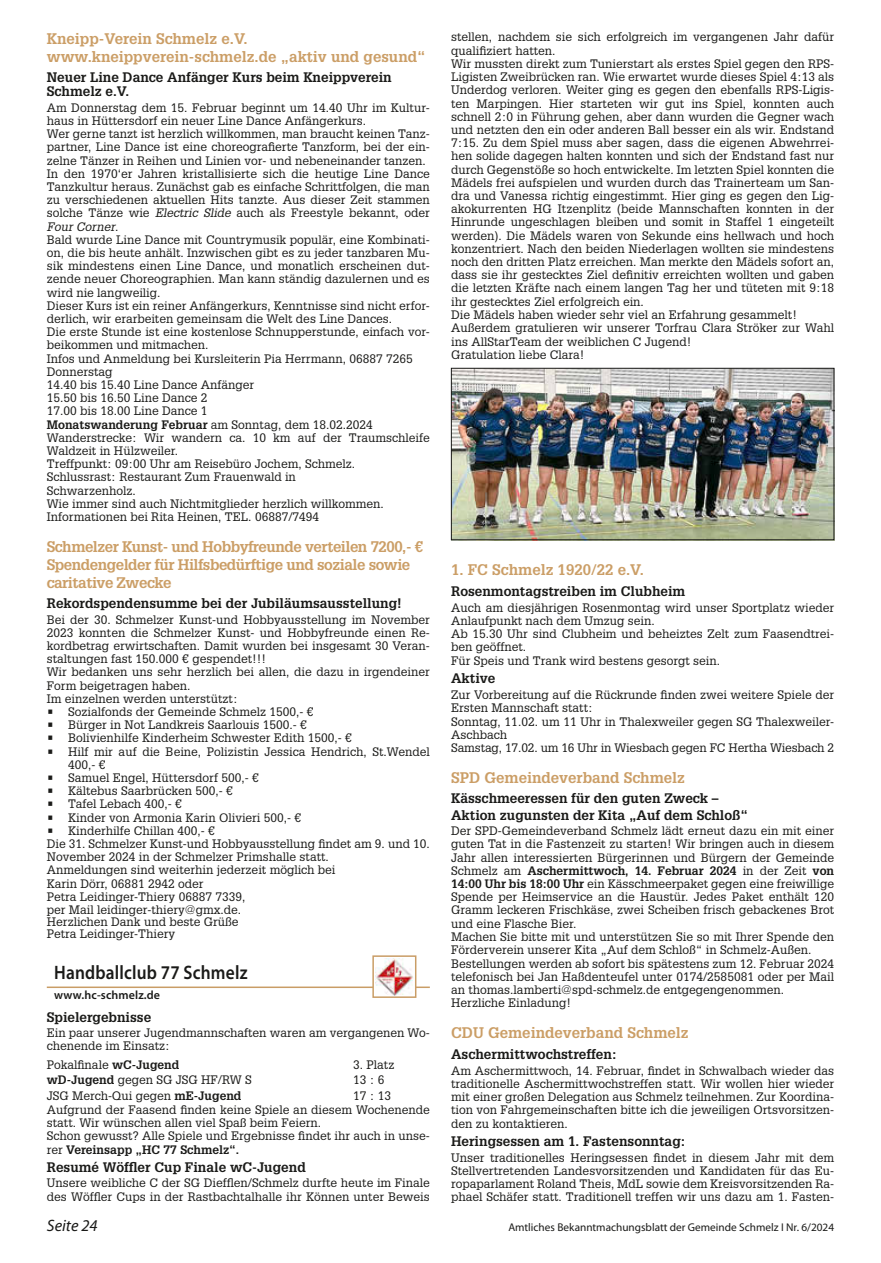
<style>
.page{position:relative;width:881px;height:1263px;background:#fff}
.page>*{position:absolute;margin:0;border:0;box-sizing:border-box;transform-origin:0 0}
.t1{font:600 19.5px "Myriad Pro";letter-spacing:.01em;color:#1a1a18;scale:.89 1}
.t2{font:italic 16.5px "Myriad Pro";color:#1a1a18}
.t3{font:700 15px/18px "Glypha LT";color:#cb9e66}
.t4{font:700 15px/18px "Glypha LT";letter-spacing:-.03em;color:#cb9e66}
.t5{font:700 13.5px/16.2px "Glypha LT";color:#1a1a18}
.t6{font:12px/13.2px "Glypha LT";color:#1a1a18}
.t7{font:600 12px "Myriad Pro";letter-spacing:.01em;color:#1a1a18}
.t8{font:11.25px "Myriad Pro";color:#1a1a18}
.s1{font-style:italic}
.s2{font-weight:700}
</style>
<div class="page">
<img style="left:453px;top:370px;width:378px;height:168px">
<div style="left:451px;top:368px;width:382px;height:172px;border:1px solid #1a1a18"></div>
<hr style="left:47px;top:986px;width:382px;height:2px;background:#c99d66">
<img style="left:375px;top:958px;width:38px;height:37px">
<div style="left:372px;top:955px;width:44px;height:43px;border:2px solid #c99d66"></div>
<p class="t3" style="left:47px;top:29px;width:380px">Kneipp-Verein Schmelz e.V. www.kneippverein-schmelz.de „aktiv und gesund“</p>
<p class="t5" style="left:47px;top:70px;width:346px;line-height:14.2px">Neuer Line Dance Anfänger Kurs beim Kneippverein<br>Schmelz e.V.</p>
<p class="t6" style="left:47px;top:101px;width:384px">Am Donnerstag dem 15. Februar beginnt um 14. 40 Uhr im Kultur&shy;haus in Hüttersdorf ein neuer Line Dance Anfängerkurs.<br>Wer gerne tanzt ist herzlich willkommen, man braucht keinen Tanz&shy;partner, Line Dance ist eine choreografierte Tanzform, bei der ein&shy;zelne Tänzer in Reihen und Linien vor- und nebeneinander tanzen.<br>In den 1970‘er Jahren kristallisierte sich die heutige Line Dance Tanzkultur heraus. Zunächst gab es einfache Schrittfolgen, die man zu verschiedenen aktuellen Hits tanzte. Aus dieser Zeit stammen solche Tänze wie <span class="s1">Electric Slide</span> auch als Freestyle bekannt, oder <span class="s1">Four Corner</span>.<br>Bald wurde Line Dance mit Countrymusik populär, eine Kombinati&shy;on, die bis heute anhält. Inzwischen gibt es zu jeder tanzbaren Mu&shy;sik mindestens einen Line Dance, und monatlich erscheinen dut&shy;zende neuer Choreographien. Man kann ständig dazulernen und es wird nie langweilig.<br>Dieser Kurs ist ein reiner Anfängerkurs, Kenntnisse sind nicht erfor&shy;derlich, wir erarbeiten gemeinsam die Welt des Line Dances.<br>Die erste Stunde ist eine kostenlose Schnupperstunde, einfach vor&shy;beikommen und mitmachen.<br>Infos und Anmeldung bei Kursleiterin Pia Herrmann, 06887 7265<br>Donnerstag</p>
<p class="t6" style="left:47px;top:378px;width:209px">14. 40 bis 15. 40 Line Dance Anfänger</p>
<p class="t6" style="left:47px;top:391px;width:162px">15. 50 bis 16. 50 Line Dance 2</p>
<p class="t6" style="left:47px;top:404px;width:384px">17. 00 bis 18. 00 Line Dance 1<br><span class="s2">Monatswanderung Februar</span> am Sonntag, dem 18. 02. 2024<br>Wanderstrecke: Wir wandern ca. 10 km auf der Traumschleife Waldzeit in Hülzweiler.<br>Treffpunkt: 09:00 Uhr am Reisebüro Jochem, Schmelz.<br>Schlussrast: Restaurant Zum Frauenwald in<br>Schwarzenholz.<br>Wie immer sind auch Nichtmitglieder herzlich willkommen.<br>Informationen bei Rita Heinen, TEL. 06887/7494</p>
<p class="t4" style="left:47px;top:537px;width:378px">Schmelzer Kunst- und Hobbyfreunde verteilen 7200,- €<br>Spendengelder für Hilfsbedürftige und soziale sowie caritative Zwecke</p>
<p class="t5" style="left:47px;top:595px;width:356px">Rekordspendensumme bei der Jubiläumsausstellung!</p>
<p class="t6" style="left:47px;top:612px;width:384px">Bei der 30. Schmelzer Kunst-und Hobbyausstellung im November 2023 konnten die Schmelzer Kunst- und Hobbyfreunde einen Re&shy;kordbetrag erwirtschaften. Damit wurden bei insgesamt 30 Veran&shy;staltungen fast 150. 000 € gespendet!!!<br>Wir bedanken uns sehr herzlich bei allen, die dazu in irgendeiner Form beigetragen haben.<br>Im einzelnen werden unterstützt:</p>
<p class="t6" style="left:47px;top:705px;width:268px">• Sozialfonds der Gemeinde Schmelz 1500,- €</p>
<p class="t6" style="left:47px;top:718px;width:261px">• Bürger in Not Landkreis Saarlouis 1500. - €</p>
<p class="t6" style="left:47px;top:731px;width:306px">• Bolivienhilfe Kinderheim Schwester Edith 1500,- €</p>
<p class="t6" style="left:68px;top:744px;width:363px;text-indent:-21px">• Hilf mir auf die Beine, Polizistin Jessica Hendrich, St. Wendel<br>400,- €</p>
<p class="t6" style="left:47px;top:771px;width:213px">• Samuel Engel, Hüttersdorf 500,- €</p>
<p class="t6" style="left:47px;top:784px;width:187px">• Kältebus Saarbrücken 500,- €</p>
<p class="t6" style="left:47px;top:797px;width:136px">• Tafel Lebach 400,- €</p>
<p class="t6" style="left:47px;top:810px;width:256px">• Kinder von Armonia Karin Olivieri 500,- €</p>
<p class="t6" style="left:47px;top:824px;width:382px">• Kinderhilfe Chillan 400,- €<br>Die 31. Schmelzer Kunst-und Hobbyausstellung findet am 9. und 10.<br>November 2024 in der Schmelzer Primshalle statt.<br>Anmeldungen sind weiterhin jederzeit möglich bei<br>Karin Dörr, 06881 2942 oder<br>Petra Leidinger-Thiery 06887 7339,<br>per Mail leidinger-thiery@gmx. de.</p>
<p class="t6" style="left:47px;top:915px;width:193px;line-height:12px">Herzlichen Dank und beste Grüße<br>Petra Leidinger-Thiery</p>
<h1 class="t1" style="left:54px;top:960px;width:218px">Handballclub 77 Schmelz</h1>
<p class="t7" style="left:54px;top:987px;width:107px">www.hc-schmelz.de</p>
<p class="t5" style="left:47px;top:1008px;width:106px">Spielergebnisse</p>
<p class="t6" style="left:47px;top:1026px;width:384px">Ein paar unserer Jugendmannschaften waren am vergangenen Wo&shy;chenende im Einsatz:</p>
<p class="t6" style="left:47px;top:1058px;width:134px">Pokalfinale <span class="s2">wC-Jugend</span></p>
<p class="t6" style="left:353px;top:1058px;width:43px">3. Platz</p>
<p class="t6" style="left:47px;top:1073px;width:206px"><span class="s2">wD-Jugend</span> gegen SG JSG HF/RW S</p>
<p class="t6" style="left:353px;top:1073px;width:33px">13 : 6</p>
<p class="t6" style="left:47px;top:1088px;width:196px">JSG Merch-Qui gegen <span class="s2">mE-Jugend</span></p>
<p class="t6" style="left:47px;top:1088px;width:384px;line-height:14.4px;text-indent:306px">17 : 13<br>Aufgrund der Faasend finden keine Spiele an diesem Wochenende</p>
<p class="t6" style="left:47px;top:1116px;width:384px">statt. Wir wünschen allen viel Spaß beim Feiern.<br>Schon gewusst? Alle Spiele und Ergebnisse findet ihr auch in unse&shy;rer <span class="s2">Vereinsapp „HC 77 Schmelz“.</span></p>
<p class="t5" style="left:47px;top:1159px;width:260px">Resumé Wöffler Cup Finale wC-Jugend</p>
<p class="t6" style="left:47px;top:1176px;width:384px">Unsere weibliche C der SG Diefflen/Schmelz durfte heute im Finale des Wöffler Cups in der Rastbachtalhalle ihr Können unter Beweis</p>
<p class="t6" style="left:451px;top:30px;width:384px">stellen, nachdem sie sich erfolgreich im vergangenen Jahr dafür qualifiziert hatten.<br>Wir mussten direkt zum Tunierstart als erstes Spiel gegen den RPS-Ligisten Zweibrücken ran. Wie erwartet wurde dieses Spiel 4:13 als Underdog verloren. Weiter ging es gegen den ebenfalls RPS-Ligis&shy;ten Marpingen. Hier starteten wir gut ins Spiel, konnten auch schnell 2:0 in Führung gehen, aber dann wurden die Gegner wach und netzten den ein oder anderen Ball besser ein als wir. Endstand 7:15. Zu dem Spiel muss aber sagen, dass die eigenen Abwehrrei&shy;hen solide dagegen halten konnten und sich der Endstand fast nur durch Gegenstöße so hoch entwickelte. Im letzten Spiel konnten die Mädels frei aufspielen und wurden durch das Trainerteam um San&shy;dra und Vanessa richtig eingestimmt. Hier ging es gegen den Lig&shy;akokurrenten HG Itzenplitz (beide Mannschaften konnten in der Hinrunde ungeschlagen bleiben und somit in Staffel 1 eingeteilt werden). Die Mädels waren von Sekunde eins hellwach und hoch konzentriert. Nach den beiden Niederlagen wollten sie mindestens noch den dritten Platz erreichen. Man merkte den Mädels sofort an, dass sie ihr gestecktes Ziel definitiv erreichten wollten und gaben die letzten Kräfte nach einem langen Tag her und tüteten mit 9:18 ihr gestecktes Ziel erfolgreich ein.<br>Die Mädels haben wieder sehr viel an Erfahrung gesammelt!<br>Außerdem gratulieren wir unserer Torfrau Clara Ströker zur Wahl ins AllStarTeam der weiblichen C Jugend!<br>Gratulation liebe Clara!</p>
<p class="t3" style="left:451px;top:560px;width:194px">1. FC Schmelz 1920/22 e.V.</p>
<p class="t5" style="left:451px;top:583px;width:236px">Rosenmontagstreiben im Clubheim</p>
<p class="t6" style="left:451px;top:600px;width:384px">Auch am diesjährigen Rosenmontag wird unser Sportplatz wieder Anlaufpunkt nach dem Umzug sein.<br>Ab 15. 30 Uhr sind Clubheim und beheiztes Zelt zum Faasendtrei&shy;ben geöffnet.<br>Für Speis und Trank wird bestens gesorgt sein.</p>
<p class="t5" style="left:451px;top:670px;width:46px">Aktive</p>
<p class="t6" style="left:451px;top:688px;width:384px">Zur Vorbereitung auf die Rückrunde finden zwei weitere Spiele der Ersten Mannschaft statt:<br>Sonntag, 11. 02. um 11 Uhr in Thalexweiler gegen SG Thalexweiler-Aschbach<br>Samstag, 17. 02. um 16 Uhr in Wiesbach gegen FC Hertha Wiesbach 2</p>
<p class="t3" style="left:451px;top:768px;width:235px">SPD Gemeindeverband Schmelz</p>
<p class="t5" style="left:451px;top:790px;width:298px">Kässchmeeressen für den guten Zweck –<br>Aktion zugunsten der Kita „Auf dem Schloß“</p>
<p class="t6" style="left:451px;top:824px;width:384px">Der SPD-Gemeindeverband Schmelz lädt erneut dazu ein mit einer guten Tat in die Fastenzeit zu starten! Wir bringen auch in diesem Jahr allen interessierten Bürgerinnen und Bürgern der Gemeinde Schmelz am <span class="s2">Aschermittwoch, 14. Februar 2024</span> in der Zeit <span class="s2">von 14:00 Uhr bis 18:00 Uhr</span> ein Kässchmeerpaket gegen eine freiwillige Spende per Heimservice an die Haustür. Jedes Paket enthält 120<br>Gramm leckeren Frischkäse, zwei Scheiben frisch gebackenes Brot und eine Flasche Bier.<br>Machen Sie bitte mit und unterstützen Sie so mit Ihrer Spende den Förderverein unserer Kita „Auf dem Schloß“ in Schmelz-Außen.<br>Bestellungen werden ab sofort bis spätestens zum 12. Februar 2024 telefonisch bei Jan Haßdenteufel unter 0174/2585081 oder per Mail an thomas. lamberti@spd-schmelz. de entgegengenommen.<br>Herzliche Einladung!</p>
<p class="t3" style="left:451px;top:1024px;width:239px">CDU Gemeindeverband Schmelz</p>
<p class="t5" style="left:451px;top:1046px;width:167px">Aschermittwochstreffen:</p>
<p class="t6" style="left:451px;top:1064px;width:384px;text-align:justify">Am Aschermittwoch, 14. Februar, findet in Schwalbach wieder das traditionelle Aschermittwochstreffen statt. Wir wollen hier wieder mit einer großen Delegation aus Schmelz teilnehmen. Zur Koordina&shy;tion von Fahrgemeinschaften bitte ich die jeweiligen Ortsvorsitzen&shy;den zu kontaktieren.</p>
<p class="t5" style="left:451px;top:1133px;width:236px">Heringsessen am 1. Fastensonntag:</p>
<p class="t6" style="left:451px;top:1151px;width:384px;text-align:justify">Unser traditionelles Heringsessen findet in diesem Jahr mit dem Stellvertretenden Landesvorsitzenden und Kandidaten für das Eu&shy;ropaparlament Roland Theis, MdL sowie dem Kreisvorsitzenden Ra&shy;phael Schäfer statt. Traditionell treffen wir uns dazu am 1. Fasten-</p>
<h2 class="t2" style="left:47px;top:1215px;width:52px">Seite 24</h2>
<p class="t8" style="left:508px;top:1220px;width:327px">Amtliches Bekanntmachungsblatt der Gemeinde Schmelz I Nr. 6/2024</p>
</div>
